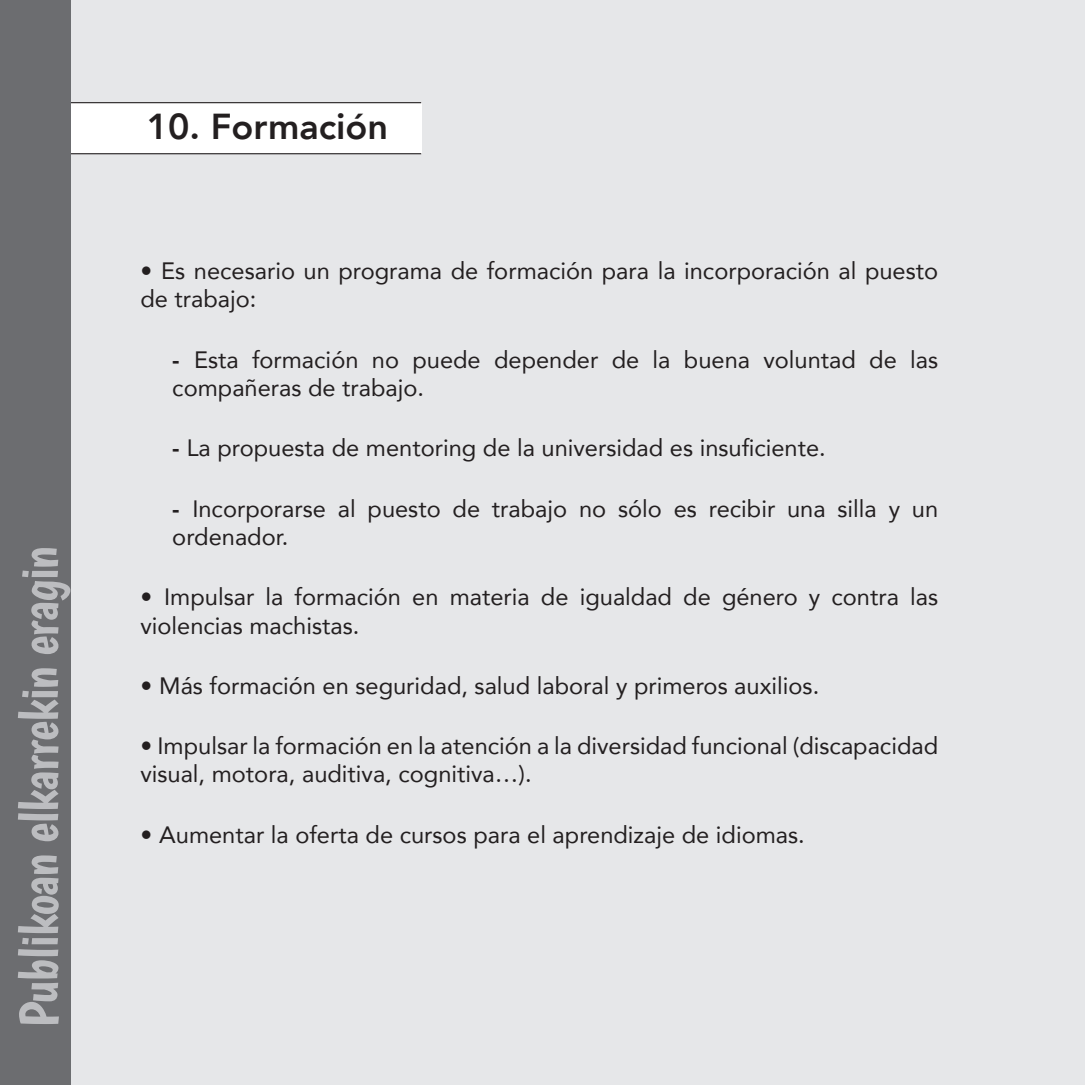
<style>
.page{position:relative;width:1085px;height:1085px;background:#fff}
.page>*{position:absolute;margin:0;border:0;box-sizing:border-box;transform-origin:0 0}
.t1{font:54px "Boogaloo";letter-spacing:-.02em;color:#bcbdc0}
.t2{font:800 36px "Avenir";color:#231f20}
.t3{font:23.62px/28.3px "Avenir";color:#231f20}
.s1{font-weight:800}
</style>
<div class="page">
<div style="left:0;top:0;width:1084px;height:1084px;background:#e6e7e9"></div>
<div style="left:64px;top:103px;width:357px;height:51px;background:#fff"></div>
<hr style="left:64px;top:102px;width:357px;height:1px;background:#231f20">
<hr style="left:64px;top:153px;width:357px;height:1px;background:#231f20">
<hr style="left:1084px;top:0;width:1px;height:1084px;background:#d3e4ed">
<div style="left:0;top:0;width:70px;height:1084px;background:#6c6d70"></div>
<p class="t1" style="left:6px;top:1027px;width:483px;rotate:-90deg">Publikoan elkarrekin eragin</p>
<p class="t2" style="left:147px;top:99px;width:243px">10. Formación</p>
<p class="t3" style="left:140px;top:256px;width:799px"><span class="s1">•</span> Es necesario un programa de formación para la incorporación al puesto de trabajo:</p>
<p class="t3" style="left:172px;top:344px;width:767px"><span class="s1">-</span> Esta formación no puede depender de la buena voluntad de las compañeras de trabajo.</p>
<p class="t3" style="left:172px;top:433px;width:655px"><span class="s1">-</span> La propuesta de mentoring de la universidad es insuficiente.</p>
<p class="t3" style="left:172px;top:493px;width:767px"><span class="s1">-</span> Incorporarse al puesto de trabajo no sólo es recibir una silla y un ordenador.</p>
<p class="t3" style="left:140px;top:582px;width:799px"><span class="s1">•</span> Impulsar la formación en materia de igualdad de género y contra las violencias machistas.</p>
<p class="t3" style="left:140px;top:670px;width:680px"><span class="s1">•</span> Más formación en seguridad, salud laboral y primeros auxilios.</p>
<p class="t3" style="left:140px;top:731px;width:799px"><span class="s1">•</span> Impulsar la formación en la atención a la diversidad funcional (discapacidad visual, motora, auditiva, cognitiva…).</p>
<p class="t3" style="left:140px;top:819px;width:666px"><span class="s1">•</span> Aumentar la oferta de cursos para el aprendizaje de idiomas.</p>
</div>
